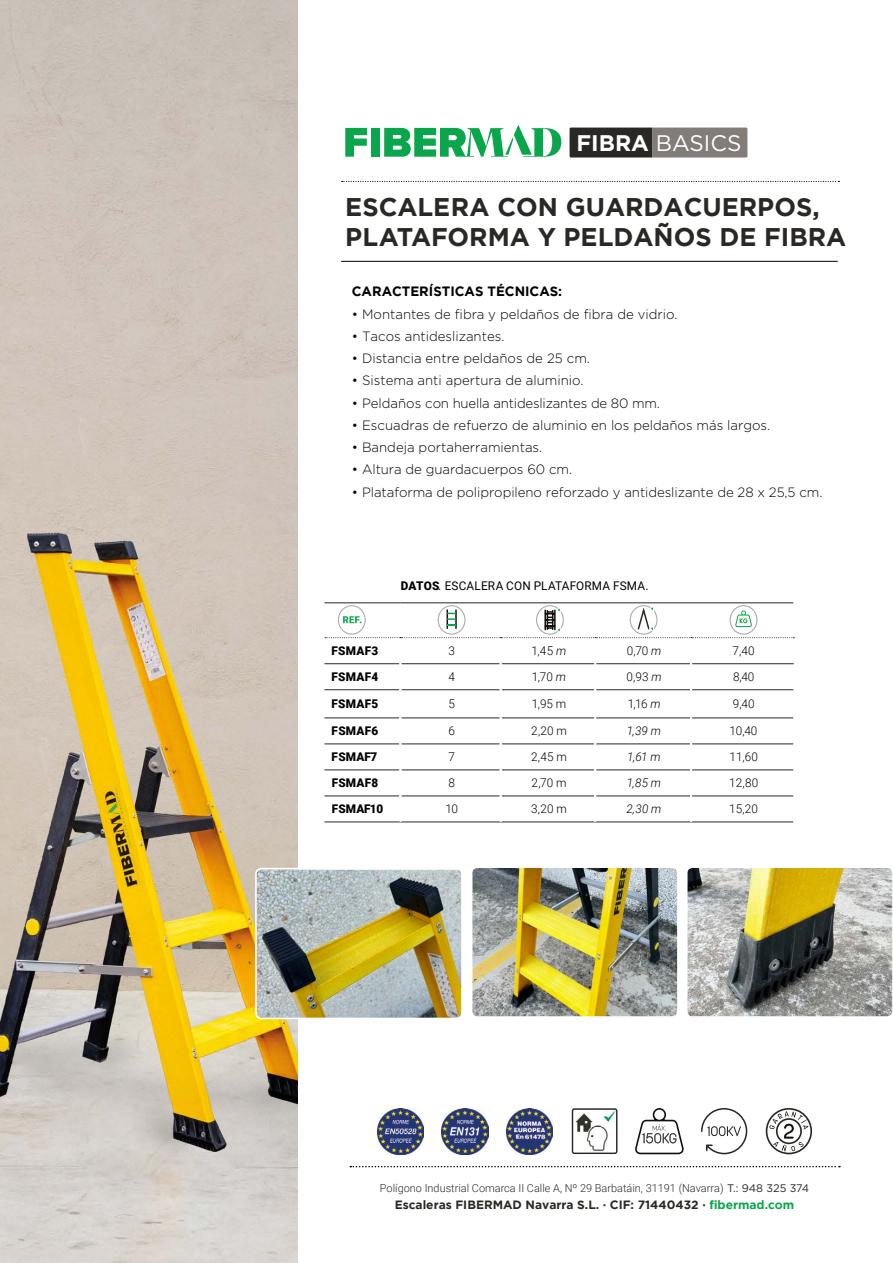
<style>
.page{position:relative;width:893px;height:1263px;background:#fff}
.page>*{position:absolute;margin:0;border:0;box-sizing:border-box;transform-origin:0 0}
.t1{font:700 25.5px/30px "Gotham";color:#2a2824}
.t2{font:22.5px "Gotham";color:#fff}
.t3{font:300 13.5px "Gotham";color:#000}
.t4{font:700 13.5px "Gotham";color:#000}
.t5{font:300 12px "Roboto";letter-spacing:.005em;color:#000}
.t6{font:700 12px "Gotham";color:#2a2824}
.t7{font:900 12px "Roboto";letter-spacing:.025em;color:#000}
.t8{font:12px "Roboto";letter-spacing:.015em;color:#000}
.t9{font:italic 300 12px "Roboto";letter-spacing:.01em;color:#000}
.t10{font:900 12px "Roboto";color:#000}
.t11{font:300 10.95px "Roboto";color:#2a2824}
.s1{font-weight:700}
.s2{font-weight:900}
.s3{font-family:"Gotham"}
.s4{font-style:italic}
.s5{font-family:"Gotham";font-weight:400}
.s6{color:#0aa64c}
</style>
<div class="page">
<img style="left:0;top:1px;width:298px;height:1262px">
<hr style="left:341px;top:261px;width:497px;height:1px;background:#000">
<svg style="left:350px;top:1166px;width:490px;height:1px"></svg>
<svg style="left:342px;top:181px;width:497px;height:1px"></svg>
<svg style="left:570px;top:128px;width:177px;height:30px;background:#5c5854"></svg>
<svg style="left:345px;top:128px;width:22px;height:29px"></svg>
<div style="left:371px;top:128px;width:9px;height:29px;background:#0aa64c"></div>
<svg style="left:384px;top:125px;width:177px;height:32px"></svg>
<hr style="left:324px;top:663px;width:75px;height:1px;background:#2a2824">
<hr style="left:324px;top:689px;width:75px;height:1px;background:#2a2824">
<hr style="left:401px;top:689px;width:99px;height:1px;background:#2a2824">
<hr style="left:502px;top:689px;width:92px;height:1px;background:#2a2824">
<hr style="left:596px;top:689px;width:94px;height:1px;background:#2a2824">
<hr style="left:692px;top:689px;width:101px;height:1px;background:#2a2824">
<hr style="left:324px;top:718px;width:75px;height:1px;background:#2a2824">
<hr style="left:401px;top:718px;width:99px;height:1px;background:#2a2824">
<hr style="left:502px;top:718px;width:92px;height:1px;background:#2a2824">
<hr style="left:596px;top:718px;width:94px;height:1px;background:#2a2824">
<hr style="left:692px;top:718px;width:101px;height:1px;background:#2a2824">
<hr style="left:324px;top:744px;width:75px;height:1px;background:#2a2824">
<hr style="left:401px;top:744px;width:99px;height:1px;background:#2a2824">
<hr style="left:502px;top:744px;width:92px;height:1px;background:#2a2824">
<hr style="left:596px;top:744px;width:94px;height:1px;background:#2a2824">
<hr style="left:692px;top:744px;width:101px;height:1px;background:#2a2824">
<hr style="left:324px;top:770px;width:75px;height:1px;background:#2a2824">
<hr style="left:401px;top:770px;width:99px;height:1px;background:#2a2824">
<hr style="left:502px;top:770px;width:92px;height:1px;background:#2a2824">
<hr style="left:596px;top:770px;width:94px;height:1px;background:#2a2824">
<hr style="left:692px;top:770px;width:101px;height:1px;background:#2a2824">
<hr style="left:324px;top:796px;width:75px;height:1px;background:#2a2824">
<hr style="left:401px;top:796px;width:99px;height:1px;background:#2a2824">
<hr style="left:502px;top:796px;width:92px;height:1px;background:#2a2824">
<hr style="left:596px;top:796px;width:94px;height:1px;background:#2a2824">
<hr style="left:692px;top:796px;width:101px;height:1px;background:#2a2824">
<hr style="left:324px;top:822px;width:76px;height:1px;background:#2a2824">
<hr style="left:400px;top:822px;width:101px;height:1px;background:#2a2824">
<hr style="left:501px;top:822px;width:94px;height:1px;background:#2a2824">
<hr style="left:595px;top:822px;width:96px;height:1px;background:#2a2824">
<hr style="left:691px;top:822px;width:102px;height:1px;background:#2a2824">
<hr style="left:324px;top:603px;width:76px;height:1px;background:#2a2824">
<hr style="left:400px;top:603px;width:101px;height:1px;background:#2a2824">
<hr style="left:501px;top:603px;width:94px;height:1px;background:#2a2824">
<hr style="left:595px;top:603px;width:96px;height:1px;background:#2a2824">
<hr style="left:691px;top:603px;width:102px;height:1px;background:#2a2824">
<svg style="left:701px;top:1108px;width:46px;height:46px"></svg>
<img style="left:442px;top:1108px;width:46px;height:46px">
<img style="left:377px;top:1108px;width:46px;height:46px">
<img style="left:575px;top:1110px;width:40px;height:42px">
<div style="left:572px;top:1108px;width:45px;height:46px;border:1px solid #2a2824;border-radius:2px"></div>
<svg style="left:766px;top:1108px;width:46px;height:46px"></svg>
<svg style="left:635px;top:1108px;width:49px;height:46px"></svg>
<img style="left:506px;top:1108px;width:46px;height:46px">
<svg style="left:325px;top:605px;width:469px;height:59px"></svg>
<img style="left:258px;top:871px;width:202px;height:145px">
<div style="left:255px;top:868px;width:208px;height:151px;border:2px solid #fff;border-radius:6px"></div>
<img style="left:474px;top:869px;width:202px;height:146px">
<div style="left:471px;top:866px;width:208px;height:152px;border:2px solid #fff;border-radius:6px"></div>
<img style="left:689px;top:869px;width:201px;height:146px">
<div style="left:686px;top:866px;width:207px;height:152px;border:2px solid #fff;border-radius:6px"></div>
<h2 class="t2" style="left:576px;top:130px;width:166px"><span class="s1">FIBRA</span> BASICS</h2>
<h1 class="t1" style="left:345px;top:192px;width:503px">ESCALERA CON GUARDACUERPOS,<br>PLATAFORMA Y PELDAÑOS DE FIBRA</h1>
<p class="t4" style="left:352px;top:284px;width:212px">CARACTERÍSTICAS TÉCNICAS:</p>
<p class="t3" style="left:352px;top:307px;width:327px">• Montantes de fibra y peldaños de fibra de vidrio.</p>
<p class="t3" style="left:352px;top:329px;width:154px">• Tacos antideslizantes.</p>
<p class="t3" style="left:352px;top:351px;width:240px">• Distancia entre peldaños de 25 cm.</p>
<p class="t3" style="left:352px;top:373px;width:233px">• Sistema anti apertura de aluminio.</p>
<p class="t3" style="left:352px;top:395px;width:309px">• Peldaños con huella antideslizantes de 80 mm.</p>
<p class="t3" style="left:352px;top:418px;width:420px">• Escuadras de refuerzo de aluminio en los peldaños más largos.</p>
<p class="t3" style="left:352px;top:440px;width:192px">• Bandeja portaherramientas.</p>
<p class="t3" style="left:352px;top:462px;width:222px">• Altura de guardacuerpos 60 cm.</p>
<p class="t3" style="left:352px;top:484px;width:472px">• Plataforma de polipropileno reforzado y antideslizante de 28 x 25,5 cm.</p>
<p class="t8" style="left:401px;top:578px;width:249px"><span class="s2">DATOS</span><span class="s3">.</span> ESCALERA CON PLATAFORMA FSMA.</p>
<p class="t7" style="left:332px;top:642px;width:48px">FSMAF3</p>
<p class="t5" style="left:448px;top:642px;width:8px">3</p>
<p class="t5" style="left:531px;top:642px;width:36px">1,45 <span class="s4">m</span></p>
<p class="t5" style="left:627px;top:642px;width:36px">0,70 <span class="s4">m</span></p>
<p class="t5" style="left:733px;top:642px;width:24px">7,40</p>
<p class="t7" style="left:332px;top:668px;width:48px">FSMAF4</p>
<p class="t5" style="left:448px;top:668px;width:8px">4</p>
<p class="t5" style="left:532px;top:668px;width:35px">1,70 <span class="s4">m</span></p>
<p class="t5" style="left:626px;top:668px;width:37px">0,93 <span class="s4">m</span></p>
<p class="t5" style="left:733px;top:668px;width:23px">8,40</p>
<p class="t7" style="left:332px;top:696px;width:48px">FSMAF5</p>
<p class="t5" style="left:448px;top:696px;width:8px">5</p>
<p class="t5" style="left:532px;top:696px;width:36px">1,95 m</p>
<p class="t5" style="left:628px;top:696px;width:34px">1,16 <span class="s4">m</span></p>
<p class="t5" style="left:733px;top:696px;width:23px">9,40</p>
<p class="t7" style="left:332px;top:723px;width:48px">FSMAF6</p>
<p class="t5" style="left:448px;top:723px;width:8px">6</p>
<p class="t5" style="left:531px;top:723px;width:37px">2,20 m</p>
<p class="t9" style="left:627px;top:723px;width:36px">1,39 m</p>
<p class="t5" style="left:730px;top:723px;width:29px">10,40</p>
<p class="t7" style="left:332px;top:749px;width:47px">FSMAF7</p>
<p class="t5" style="left:448px;top:749px;width:8px">7</p>
<p class="t5" style="left:531px;top:749px;width:37px">2,45 m</p>
<p class="t9" style="left:627px;top:749px;width:35px">1,61 m</p>
<p class="t5" style="left:729px;top:749px;width:30px">11,60</p>
<p class="t7" style="left:332px;top:775px;width:48px">FSMAF8</p>
<p class="t5" style="left:448px;top:775px;width:8px">8</p>
<p class="t5" style="left:532px;top:775px;width:37px">2,70 m</p>
<p class="t9" style="left:627px;top:775px;width:36px">1,85 m</p>
<p class="t5" style="left:729px;top:775px;width:31px">12,80</p>
<p class="t10" style="left:332px;top:801px;width:53px">FSMAF10</p>
<p class="t5" style="left:445px;top:801px;width:14px">10</p>
<p class="t5" style="left:531px;top:801px;width:37px">3,20 m</p>
<p class="t9" style="left:626px;top:801px;width:36px">2,30 m</p>
<p class="t5" style="left:729px;top:801px;width:30px">15,20</p>
<p class="t11" style="left:380px;top:1181px;width:431px">Polígono Industrial Comarca II Calle A, Nº 29 Barbatáin, 31191 (Navarra) <span class="s5">T.: 948 325 374</span></p>
<p class="t6" style="left:395px;top:1197px;width:401px">Escaleras FIBERMAD Navarra S.L. · CIF: 71440432 · <span class="s6">fibermad.com</span></p>
</div>
